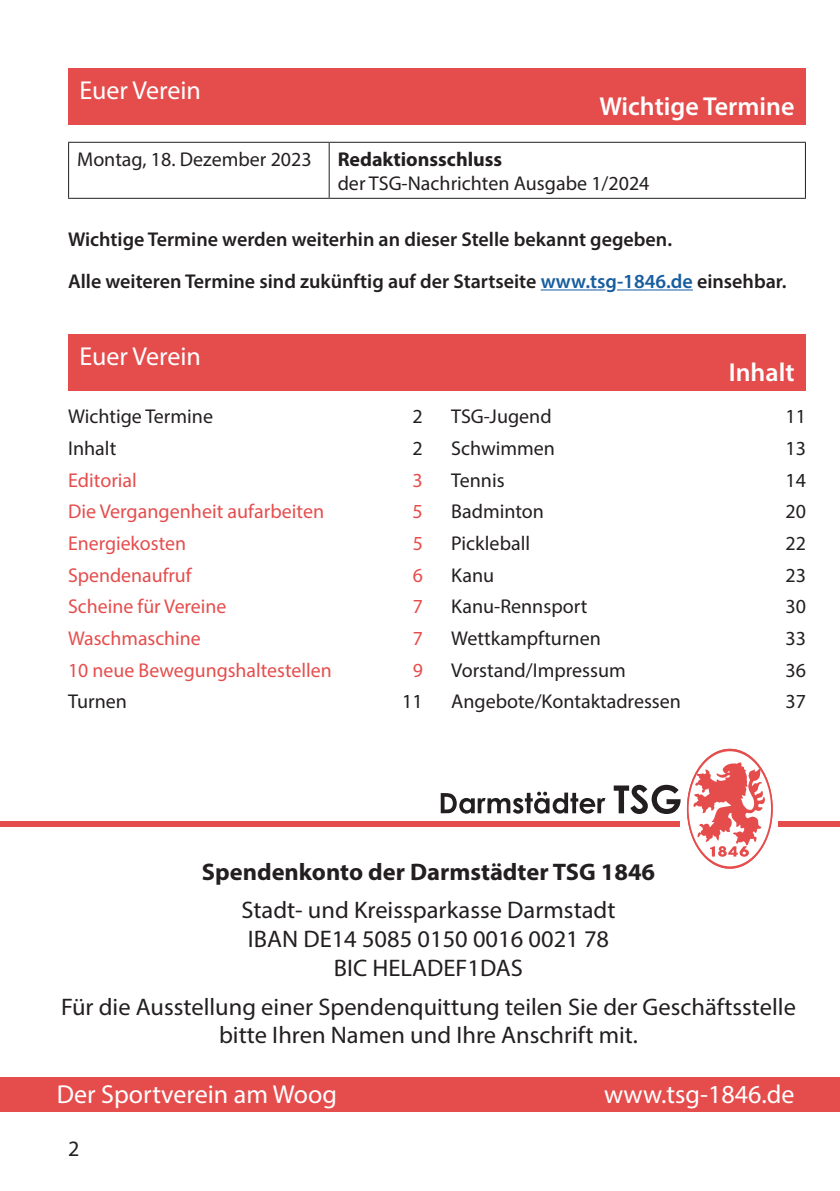
<style>
.page{position:relative;width:840px;height:1191px;background:#fff}
.page>*{position:absolute;margin:0;border:0;box-sizing:border-box;transform-origin:0 0}
.t1{font:26px "Myriad Pro";color:#fff}
.t2{font:600 26px "Myriad Pro";color:#fff}
.t3{font:24px/28.8px "Myriad Pro";color:#231f20;text-align:center}
.t4{font:700 24px "Myriad Pro";color:#231f20}
.t5{font:22px "Myriad Pro";color:#231f20}
.t6{font:20px "Myriad Pro";color:#231f20}
.t7{font:600 20px/42px "Myriad Pro";color:#231f20}
.t8{font:20px "Myriad Pro";color:#e54d4d}
.t9{font:700 20px "Myriad Pro";color:#231f20}
.s1{color:#175d9e}
</style>
<div class="page">
<div style="left:68px;top:68px;width:737px;height:57px;background:#e54d4d"></div>
<hr style="left:540px;top:289px;width:65px;height:1px;background:#175d9e">
<hr style="left:616px;top:289px;width:76px;height:1px;background:#175d9e">
<svg style="left:69px;top:143px;width:735px;height:55px"></svg>
<hr style="left:68px;top:142px;width:261px;height:1px;background:#231f20">
<hr style="left:68px;top:143px;width:1px;height:55px;background:#231f20">
<hr style="left:329px;top:142px;width:476px;height:1px;background:#231f20">
<hr style="left:328px;top:143px;width:1px;height:55px;background:#231f20">
<hr style="left:804px;top:143px;width:1px;height:55px;background:#231f20">
<hr style="left:68px;top:198px;width:261px;height:1px;background:#231f20">
<hr style="left:329px;top:198px;width:476px;height:1px;background:#231f20">
<div style="left:68px;top:334px;width:737px;height:57px;background:#e54d4d"></div>
<div style="left:778px;top:821px;width:61px;height:5px;background:#e54d4d"></div>
<div style="left:0;top:821px;width:678px;height:5px;background:#e54d4d"></div>
<svg style="left:613px;top:785px;width:67px;height:29px"></svg>
<svg style="left:440px;top:791px;width:165px;height:22px"></svg>
<svg style="left:686px;top:749px;width:86px;height:119px"></svg>
<div style="left:0;top:1077px;width:839px;height:34px;background:#e54d4d"></div>
<h1 class="t1" style="left:79px;top:74px;width:123px">Euer Verein</h1>
<h1 class="t2" style="left:599px;top:89px;width:196px">Wichtige Termine</h1>
<p class="t6" style="left:77px;top:147px;width:236px">Montag, 18. Dezember 2023</p>
<p class="t9" style="left:337px;top:146px;width:166px">Redaktionsschluss</p>
<p class="t6" style="left:337px;top:171px;width:313px">der TSG-Nachrichten Ausgabe 1/2024</p>
<p class="t7" style="left:68px;top:218px;width:719px">Wichtige Termine werden weiterhin an dieser Stelle bekannt gegeben.<br>Alle weiteren Termine sind zukünftig auf der Startseite <span class="s1">www.tsg-1846.de</span> einsehbar.</p>
<h1 class="t1" style="left:79px;top:341px;width:123px">Euer Verein</h1>
<p class="t6" style="left:68px;top:404px;width:146px">Wichtige Termine</p>
<p class="t6" style="left:412px;top:404px;width:12px">2</p>
<p class="t6" style="left:68px;top:436px;width:50px">Inhalt</p>
<p class="t6" style="left:412px;top:436px;width:12px">2</p>
<p class="t8" style="left:68px;top:467px;width:70px">Editorial</p>
<p class="t8" style="left:412px;top:467px;width:12px">3</p>
<p class="t8" style="left:68px;top:499px;width:257px">Die Vergangenheit aufarbeiten</p>
<p class="t8" style="left:412px;top:499px;width:12px">5</p>
<p class="t8" style="left:68px;top:531px;width:119px">Energiekosten</p>
<p class="t8" style="left:412px;top:531px;width:12px">5</p>
<p class="t8" style="left:68px;top:562px;width:125px">Spendenaufruf</p>
<p class="t8" style="left:412px;top:562px;width:12px">6</p>
<p class="t8" style="left:68px;top:594px;width:160px">Scheine für Vereine</p>
<p class="t8" style="left:412px;top:594px;width:12px">7</p>
<p class="t8" style="left:68px;top:626px;width:134px">Waschmaschine</p>
<p class="t8" style="left:412px;top:626px;width:12px">7</p>
<p class="t8" style="left:68px;top:657px;width:265px">10 neue Bewegungshaltestellen</p>
<p class="t8" style="left:412px;top:657px;width:12px">9</p>
<p class="t6" style="left:68px;top:689px;width:60px">Turnen</p>
<p class="t6" style="left:402px;top:689px;width:22px">11</p>
<h1 class="t2" style="left:728px;top:356px;width:67px">Inhalt</h1>
<p class="t6" style="left:451px;top:404px;width:102px">TSG-Jugend</p>
<p class="t6" style="left:785px;top:404px;width:22px">11</p>
<p class="t6" style="left:451px;top:436px;width:105px">Schwimmen</p>
<p class="t6" style="left:785px;top:436px;width:22px">13</p>
<p class="t6" style="left:451px;top:467px;width:55px">Tennis</p>
<p class="t6" style="left:785px;top:467px;width:22px">14</p>
<p class="t6" style="left:451px;top:499px;width:94px">Badminton</p>
<p class="t6" style="left:785px;top:499px;width:22px">20</p>
<p class="t6" style="left:451px;top:531px;width:80px">Pickleball</p>
<p class="t6" style="left:785px;top:531px;width:22px">22</p>
<p class="t6" style="left:451px;top:562px;width:44px">Kanu</p>
<p class="t6" style="left:785px;top:562px;width:22px">23</p>
<p class="t6" style="left:451px;top:594px;width:138px">Kanu-Rennsport</p>
<p class="t6" style="left:785px;top:594px;width:22px">30</p>
<p class="t6" style="left:451px;top:626px;width:151px">Wettkampfturnen</p>
<p class="t6" style="left:785px;top:626px;width:22px">33</p>
<p class="t6" style="left:451px;top:657px;width:176px">Vorstand/Impressum</p>
<p class="t6" style="left:785px;top:657px;width:22px">36</p>
<p class="t6" style="left:451px;top:689px;width:231px">Angebote/Kontaktadressen</p>
<p class="t6" style="left:785px;top:689px;width:22px">37</p>
<p class="t4" style="left:202px;top:856px;width:454px">Spendenkonto der Darmstädter TSG 1846</p>
<p class="t3" style="left:241px;top:895px;width:375px">Stadt- und Kreissparkasse Darmstadt<br>IBAN DE14 5085 0150 0016 0021 78<br>BIC HELADEF1DAS</p>
<p class="t3" style="left:61px;top:991px;width:736px">Für die Ausstellung einer Spendenquittung teilen Sie der Geschäftsstelle bitte Ihren Namen und Ihre Anschrift mit.</p>
<h1 class="t1" style="left:57px;top:1078px;width:281px">Der Sportverein am Woog</h1>
<h1 class="t1" style="left:603px;top:1078px;width:192px">www.tsg-1846.de</h1>
<p class="t5" style="left:68px;top:1135px;width:13px">2</p>
</div>
